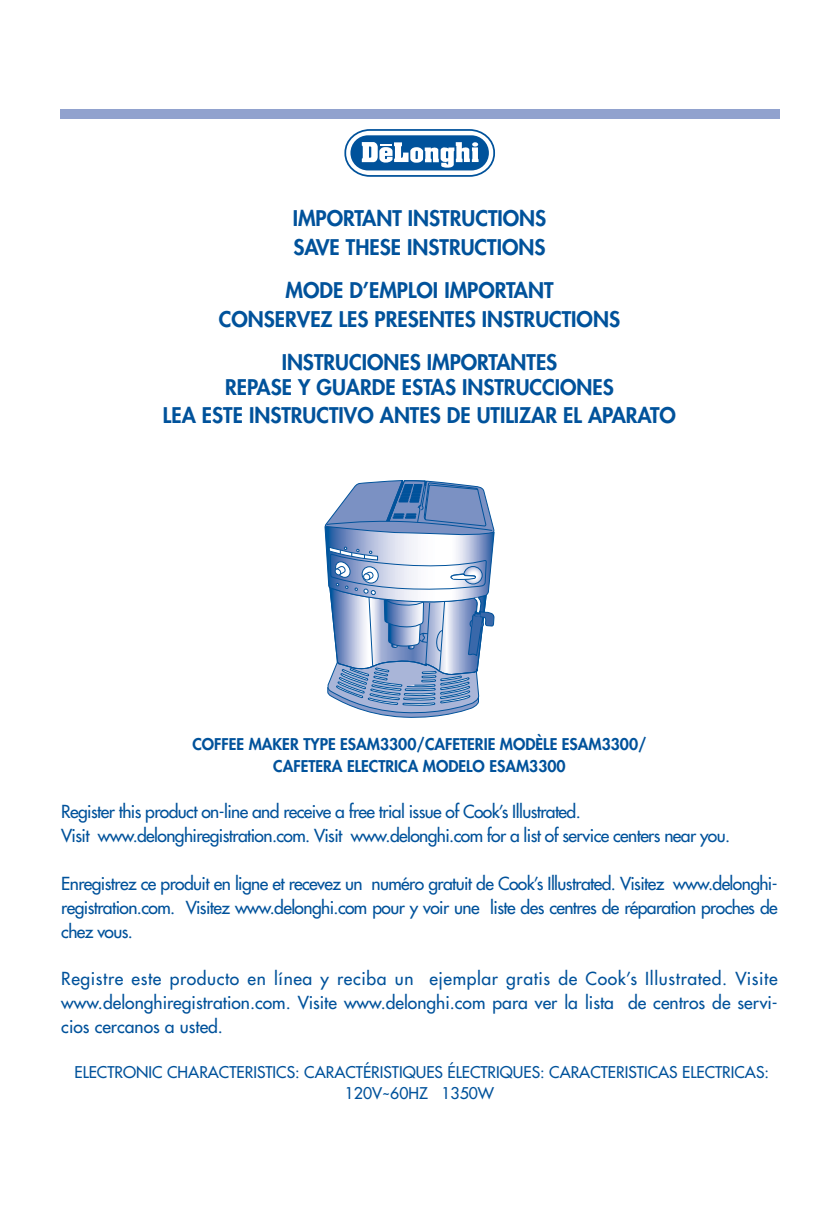
<style>
.page{position:relative;width:839px;height:1211px;background:#fff}
.page>*{position:absolute;margin:0;border:0;box-sizing:border-box;transform-origin:0 0}
.t1{font:800 21px/28.7px "Futura";color:#00529b;text-align:center}
.t2{font:17.5px/23.8px "Futura";letter-spacing:-.035em;color:#00529b;text-align:justify}
.t3{font:15.75px/21.5px "Futura";color:#00529b;text-align:center}
.t4{font:800 15.75px/21.5px "Futura";color:#00529b;text-align:center}
</style>
<div class="page">
<svg style="left:324px;top:480px;width:170px;height:238px"></svg>
<div style="left:60px;top:109px;width:719px;height:10px;background:#91a2ce"></div>
<svg style="left:344px;top:129px;width:151px;height:48px"></svg>
<p class="t1" style="left:293px;top:205px;width:255px;text-align:left">IMPORTANT INSTRUCTIONS<br>SAVE THESE INSTRUCTIONS</p>
<p class="t1" style="left:219px;top:277px;width:402px">MODE D’EMPLOI IMPORTANT<br>CONSERVEZ LES PRESENTES INSTRUCTIONS</p>
<p class="t1" style="left:225px;top:352px;width:390px;line-height:24.5px">INSTRUCIONES IMPORTANTES<br>REPASE Y GUARDE ESTAS INSTRUCCIONES</p>
<p class="t1" style="left:163px;top:403px;width:514px">LEA ESTE INSTRUCTIVO ANTES DE UTILIZAR EL APARATO</p>
<p class="t4" style="left:192px;top:734px;width:455px">COFFEE MAKER TYPE ESAM3300/CAFETERIE MODÈLE ESAM3300/<br>CAFETERA ELECTRICA MODELO ESAM3300</p>
<p class="t2" style="left:61px;top:801px;width:670px">Register this product on-line and receive a free trial issue of Cook’s Illustrated.<br>Visit www.delonghiregistration.com. Visit www.delonghi.com for a list of service centers near you.</p>
<p class="t2" style="left:61px;top:872px;width:717px">Enregistrez ce produit en ligne et recevez un numéro gratuit de Cook’s Illustrated. Visitez www.delonghi&shy;registration.com. Visitez www.delonghi.com pour y voir une liste des centres de réparation proches de chez vous.</p>
<p class="t2" style="left:61px;top:968px;width:717px">Registre este producto en línea y reciba un ejemplar gratis de Cook’s Illustrated. Visite www.delonghiregistration.com. Visite www.delonghi.com para ver la lista de centros de servi&shy;cios cercanos a usted.</p>
<p class="t3" style="left:74px;top:1062px;width:695px">ELECTRONIC CHARACTERISTICS: CARACTÉRISTIQUES ÉLECTRIQUES: CARACTERISTICAS ELECTRICAS:<br>120V˜60HZ 1350W</p>
</div>
